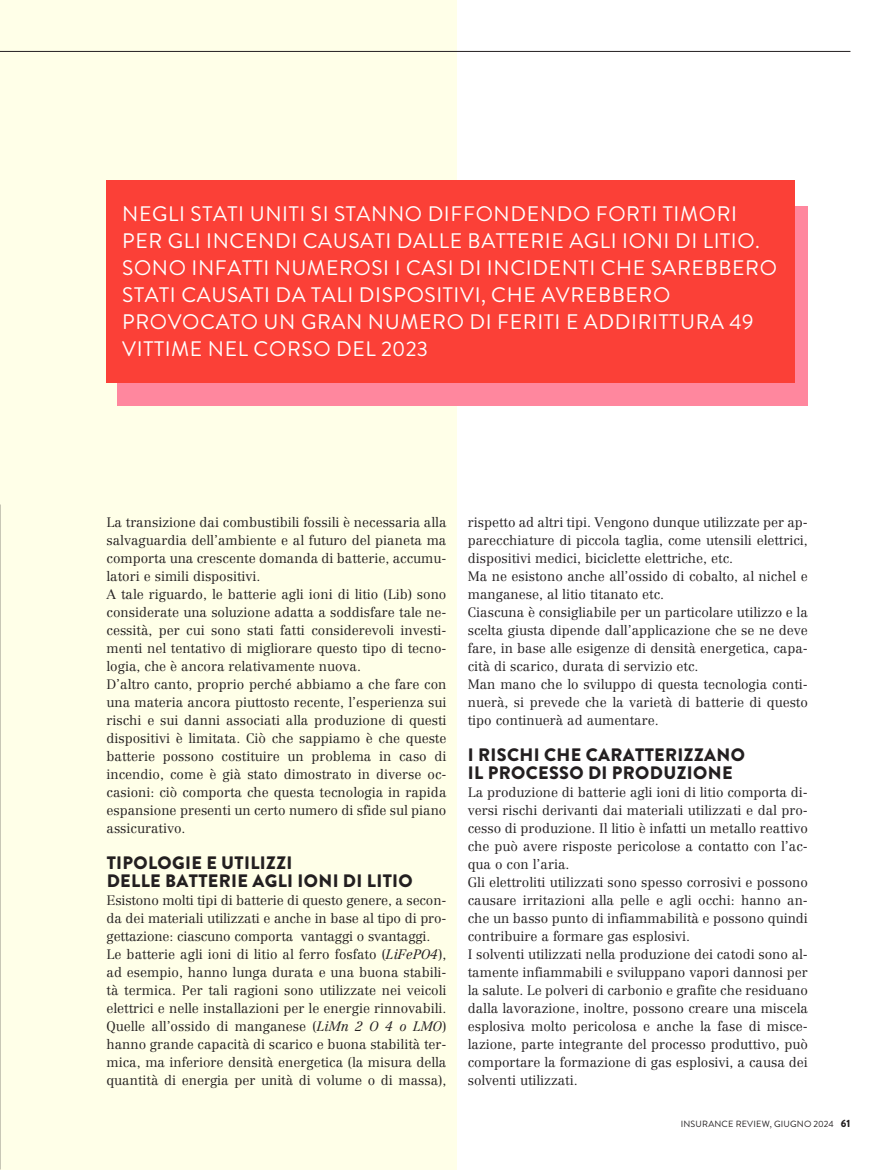
<style>
.page{position:relative;width:893px;height:1170px;background:#fff}
.page>*{position:absolute;margin:0;border:0;box-sizing:border-box;transform-origin:0 0}
.t1{font:21px/27px "Brandon Grotesque";letter-spacing:.03em;color:#fff}
.t2{font:900 18px/18px "Brandon Grotesque";letter-spacing:.02em;color:#231f20}
.t3{font:300 13.5px/18px "Centennial LT Std";color:#231f20;text-align:justify}
.t4{font:9px "Brandon Grotesque";letter-spacing:.02em;color:#231f20}
.s1{font-style:italic}
.s2{font-weight:900;font-size:10.5px}
</style>
<div class="page">
<div style="left:0;top:0;width:457px;height:1169px;background:#ffffe8"></div>
<hr style="left:0;top:51px;width:850px;height:1px;background:#231f20">
<img style="left:0;top:505px;width:1px;height:664px">
<div style="left:117px;top:206px;width:691px;height:199px;background:#ff879e"></div>
<div style="left:107px;top:180px;width:688px;height:202px;background:#fb4037"></div>
<p class="t1" style="left:122px;top:201px;width:656px">NEGLI STATI UNITI SI STANNO DIFFONDENDO FORTI TIMORI PER GLI INCENDI CAUSATI DALLE BATTERIE AGLI IONI DI LITIO.<br>SONO INFATTI NUMEROSI I CASI DI INCIDENTI CHE SAREBBERO STATI CAUSATI DA TALI DISPOSITIVI, CHE AVREBBERO PROVOCATO UN GRAN NUMERO DI FERITI E ADDIRITTURA 49<br>VITTIME NEL CORSO DEL 2023</p>
<p class="t3" style="left:107px;top:513px;width:341px">La transizione dai combustibili fossili è necessaria alla salvaguardia dell’ambiente e al futuro del pianeta ma comporta una crescente domanda di batterie, accumu&shy;latori e simili dispositivi.</p>
<p class="t3" style="left:107px;top:585px;width:341px">A tale riguardo, le batterie agli ioni di litio (Lib) sono considerate una soluzione adatta a soddisfare tale ne&shy;cessità, per cui sono stati fatti considerevoli investi&shy;menti nel tentativo di migliorare questo tipo di tecno&shy;logia, che è ancora relativamente nuova.</p>
<p class="t3" style="left:107px;top:675px;width:341px">D’altro canto, proprio perché abbiamo a che fare con una materia ancora piuttosto recente, l’esperienza sui rischi e sui danni associati alla produzione di questi dispositivi è limitata. Ciò che sappiamo è che queste batterie possono costituire un problema in caso di incendio, come è già stato dimostrato in diverse oc&shy;casioni: ciò comporta che questa tecnologia in rapida espansione presenti un certo numero di sfide sul piano assicurativo.</p>
<p class="t2" style="left:107px;top:853px;width:308px">TIPOLOGIE E UTILIZZI<br>DELLE BATTERIE AGLI IONI DI LITIO</p>
<p class="t3" style="left:107px;top:891px;width:341px">Esistono molti tipi di batterie di questo genere, a secon&shy;da dei materiali utilizzati e anche in base al tipo di pro&shy;gettazione: ciascuno comporta vantaggi o svantaggi.</p>
<p class="t3" style="left:107px;top:945px;width:341px">Le batterie agli ioni di litio al ferro fosfato (<span class="s1">LiFePO4</span>), ad esempio, hanno lunga durata e una buona stabili&shy;tà termica. Per tali ragioni sono utilizzate nei veicoli elettrici e nelle installazioni per le energie rinnovabili.<br>Quelle all’ossido di manganese (<span class="s1">LiMn 2 O 4 o LMO</span>) hanno grande capacità di scarico e buona stabilità ter&shy;mica, ma inferiore densità energetica (la misura della quantità di energia per unità di volume o di massa),</p>
<p class="t3" style="left:468px;top:513px;width:342px">rispetto ad altri tipi. Vengono dunque utilizzate per ap&shy;parecchiature di piccola taglia, come utensili elettrici, dispositivi medici, biciclette elettriche, etc.</p>
<p class="t3" style="left:468px;top:567px;width:342px">Ma ne esistono anche all’ossido di cobalto, al nichel e manganese, al litio titanato etc.</p>
<p class="t3" style="left:468px;top:603px;width:342px">Ciascuna è consigliabile per un particolare utilizzo e la scelta giusta dipende dall’applicazione che se ne deve fare, in base alle esigenze di densità energetica, capa&shy;cità di scarico, durata di servizio etc.</p>
<p class="t3" style="left:468px;top:675px;width:342px">Man mano che lo sviluppo di questa tecnologia conti&shy;nuerà, si prevede che la varietà di batterie di questo tipo continuerà ad aumentare.</p>
<p class="t2" style="left:468px;top:745px;width:278px">I RISCHI CHE CARATTERIZZANO<br>IL PROCESSO DI PRODUZIONE</p>
<p class="t3" style="left:468px;top:783px;width:342px">La produzione di batterie agli ioni di litio comporta di&shy;versi rischi derivanti dai materiali utilizzati e dal pro&shy;cesso di produzione. Il litio è infatti un metallo reattivo che può avere risposte pericolose a contatto con l’ac&shy;qua o con l’aria.</p>
<p class="t3" style="left:468px;top:873px;width:342px">Gli elettroliti utilizzati sono spesso corrosivi e possono causare irritazioni alla pelle e agli occhi: hanno an&shy;che un basso punto di infiammabilità e possono quindi contribuire a formare gas esplosivi.</p>
<p class="t3" style="left:468px;top:945px;width:342px">I solventi utilizzati nella produzione dei catodi sono al&shy;tamente infiammabili e sviluppano vapori dannosi per la salute. Le polveri di carbonio e grafite che residuano dalla lavorazione, inoltre, possono creare una miscela esplosiva molto pericolosa e anche la fase di misce&shy;lazione, parte integrante del processo produttivo, può comportare la formazione di gas esplosivi, a causa dei solventi utilizzati.</p>
<p class="t4" style="left:681px;top:1117px;width:171px">INSURANCE REVIEW, GIUGNO 2024 <span class="s2">61</span></p>
</div>
